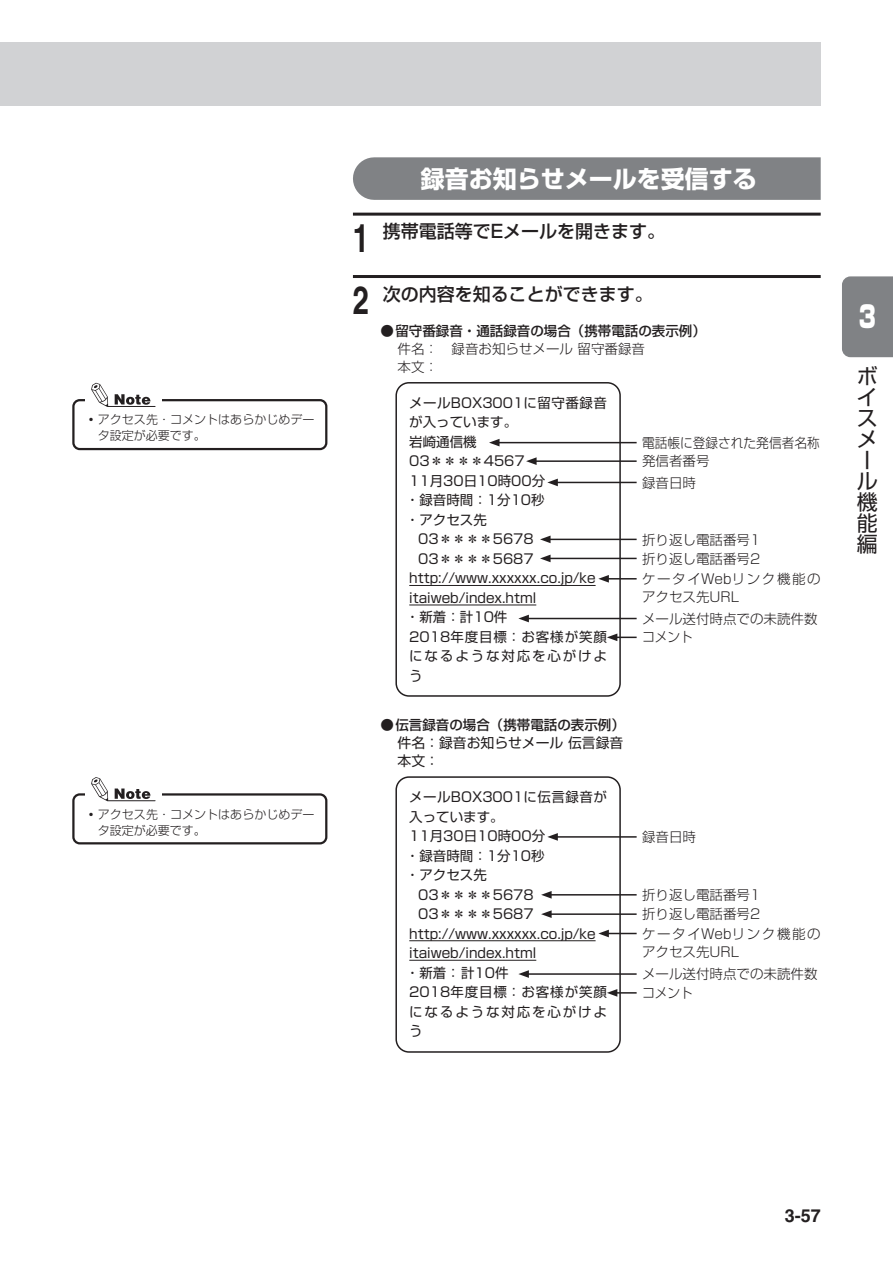
<style>
.page{position:relative;width:893px;height:1263px;background:#fff}
.page>*{position:absolute;margin:0;border:0;box-sizing:border-box;transform-origin:0 0}
.t1{font:900 30px "Shin Go Pro";color:#fff;scale:.7 1}
.t2{font:700 24px "Shin Go Pro";color:#fff}
.t3{font:21px/21px "Shin Go Pro";color:#231f20}
.t4{font:500 18px "Shin Go Pro";color:#231f20}
.t5{font:700 18px "Helvetica";color:#231f20}
.t6{font:13.8px/18px "Shin Go Pro";color:#231f20}
.t7{font:13.5px "Shin Go Pro";color:#231f20}
.t8{font:300 13.5px/18px "Shin Go Pro";color:#231f20}
.t9{font:500 13.5px "Shin Go Pro";color:#231f20}
.t10{font:13.5px "Shin Go Pro";letter-spacing:.065em;color:#231f20}
.t11{font:13.5px "Shin Go Pro";letter-spacing:.135em;color:#231f20}
.t12{font:300 13.5px "Shin Go Pro";color:#231f20;scale:.94 1}
.t13{font:300 12px/15.8px "Shin Go Pro";letter-spacing:.005em;color:#231f20}
.s1{font-family:"Helvetica";font-weight:700;font-size:39px}
</style>
<div class="page">
<div style="left:0;top:43px;width:821px;height:63px;background:#d1d2d4"></div>
<div style="left:842px;top:276px;width:51px;height:81px;background:#808285"></div>
<div style="left:353px;top:157px;width:468px;height:43px;background:#808285"></div>
<hr style="left:353px;top:213px;width:468px;height:3px;background:#231f20">
<hr style="left:353px;top:275px;width:468px;height:3px;background:#231f20">
<div style="left:72px;top:399px;width:255px;height:51px;border:2px solid #231f20;border-radius:6px"></div>
<div style="left:72px;top:793px;width:255px;height:51px;border:2px solid #231f20;border-radius:6px"></div>
<div style="left:85px;top:382px;width:77px;height:26px;background:#fff"></div>
<svg style="left:91px;top:383px;width:17px;height:24px"></svg>
<svg style="left:115px;top:394px;width:35px;height:11px"></svg>
<hr style="left:108px;top:406px;width:47px;height:1px;background:#231f20">
<div style="left:85px;top:776px;width:77px;height:26px;background:#fff"></div>
<svg style="left:91px;top:777px;width:17px;height:24px"></svg>
<svg style="left:115px;top:788px;width:35px;height:11px"></svg>
<hr style="left:108px;top:800px;width:47px;height:1px;background:#231f20">
<hr style="left:409px;top:585px;width:187px;height:1px;background:#231f20">
<hr style="left:409px;top:605px;width:127px;height:1px;background:#231f20">
<hr style="left:409px;top:940px;width:187px;height:1px;background:#231f20">
<hr style="left:409px;top:960px;width:127px;height:1px;background:#231f20">
<div style="left:395px;top:382px;width:226px;height:315px;border:2px solid #231f20;border-radius:13px"></div>
<div style="left:395px;top:776px;width:226px;height:277px;border:2px solid #231f20;border-radius:13px"></div>
<hr style="left:497px;top:442px;width:140px;height:1px;background:#231f20">
<svg style="left:489px;top:439px;width:10px;height:7px"></svg>
<hr style="left:555px;top:836px;width:82px;height:2px;background:#231f20">
<svg style="left:547px;top:833px;width:11px;height:8px"></svg>
<hr style="left:534px;top:460px;width:103px;height:2px;background:#231f20">
<svg style="left:526px;top:457px;width:11px;height:8px"></svg>
<hr style="left:555px;top:482px;width:82px;height:1px;background:#231f20">
<svg style="left:547px;top:479px;width:11px;height:7px"></svg>
<hr style="left:548px;top:539px;width:89px;height:1px;background:#231f20">
<svg style="left:540px;top:535px;width:11px;height:8px"></svg>
<hr style="left:549px;top:894px;width:88px;height:1px;background:#231f20">
<svg style="left:541px;top:891px;width:11px;height:8px"></svg>
<hr style="left:549px;top:913px;width:88px;height:2px;background:#231f20">
<svg style="left:541px;top:910px;width:11px;height:8px"></svg>
<hr style="left:548px;top:558px;width:89px;height:1px;background:#231f20">
<svg style="left:540px;top:555px;width:11px;height:7px"></svg>
<hr style="left:607px;top:578px;width:30px;height:1px;background:#231f20">
<svg style="left:598px;top:575px;width:11px;height:8px"></svg>
<hr style="left:607px;top:933px;width:30px;height:1px;background:#231f20">
<svg style="left:598px;top:930px;width:11px;height:7px"></svg>
<hr style="left:527px;top:618px;width:110px;height:1px;background:#231f20">
<svg style="left:518px;top:615px;width:11px;height:7px"></svg>
<hr style="left:527px;top:973px;width:110px;height:2px;background:#231f20">
<svg style="left:518px;top:970px;width:11px;height:8px"></svg>
<svg style="left:607px;top:633px;width:30px;height:8px"></svg>
<hr style="left:615px;top:992px;width:22px;height:2px;background:#231f20">
<svg style="left:607px;top:989px;width:10px;height:8px"></svg>
<p class="t13" style="left:98px;top:411px;width:218px;text-indent:-13px">⿠アクセス先・コメントはあらかじめデータ設定が必要です。</p>
<p class="t13" style="left:98px;top:805px;width:218px;text-indent:-13px">⿠アクセス先・コメントはあらかじめデータ設定が必要です。</p>
<h2 class="t2" style="left:421px;top:160px;width:337px">録音お知らせメールを受信する</h2>
<h3 class="t4" style="left:353px;top:217px;width:314px"><span class="s1">1</span> 携帯電話等でEメールを開きます。</h3>
<h3 class="t4" style="left:353px;top:279px;width:301px"><span class="s1">2</span> 次の内容を知ることができます。</h3>
<p class="t9" style="left:381px;top:320px;width:327px">●留守番録音・通話録音の場合（携帯電話の表示例）</p>
<p class="t8" style="left:398px;top:338px;width:249px">件名：　録音お知らせメール留守番録音本文：</p>
<p class="t7" style="left:409px;top:392px;width:199px">メールBOX3001に留守番録音</p>
<p class="t7" style="left:409px;top:411px;width:109px">が入っています。</p>
<p class="t7" style="left:409px;top:431px;width:69px">岩崎通信機</p>
<p class="t7" style="left:409px;top:450px;width:117px">03＊＊＊＊4567</p>
<p class="t7" style="left:409px;top:470px;width:137px">11月30日10時00分</p>
<p class="t7" style="left:406px;top:489px;width:140px">・録音時間：1分10秒</p>
<p class="t7" style="left:406px;top:509px;width:82px">・アクセス先</p>
<p class="t7" style="left:418px;top:528px;width:117px">03＊＊＊＊5678</p>
<p class="t7" style="left:418px;top:548px;width:117px">03＊＊＊＊5687</p>
<p class="t7" style="left:409px;top:567px;width:188px">http://www.xxxxxx.co.jp/ke</p>
<p class="t7" style="left:409px;top:587px;width:129px">itaiweb/index.html</p>
<p class="t7" style="left:406px;top:606px;width:103px">・新着：計10件</p>
<p class="t10" style="left:409px;top:626px;width:199px">2018年度目標：お客様が笑顔</p>
<p class="t11" style="left:409px;top:645px;width:199px">になるような対応を心がけよ</p>
<p class="t7" style="left:409px;top:665px;width:15px">う</p>
<p class="t9" style="left:381px;top:714px;width:246px">●伝言録音の場合（携帯電話の表示例）</p>
<p class="t6" style="left:398px;top:732px;width:227px">件名：録音お知らせメール 伝言録音本文：</p>
<p class="t7" style="left:409px;top:786px;width:199px">メールBOX3001に伝言録音が</p>
<p class="t7" style="left:409px;top:805px;width:96px">入っています。</p>
<p class="t7" style="left:409px;top:825px;width:137px">11月30日10時00分</p>
<p class="t7" style="left:406px;top:844px;width:140px">・録音時間：1分10秒</p>
<p class="t7" style="left:406px;top:864px;width:82px">・アクセス先</p>
<p class="t7" style="left:418px;top:883px;width:117px">03＊＊＊＊5678</p>
<p class="t7" style="left:418px;top:903px;width:117px">03＊＊＊＊5687</p>
<p class="t7" style="left:409px;top:922px;width:188px">http://www.xxxxxx.co.jp/ke</p>
<p class="t7" style="left:409px;top:942px;width:129px">itaiweb/index.html</p>
<p class="t7" style="left:406px;top:961px;width:104px">・新着： 計10件</p>
<p class="t10" style="left:409px;top:981px;width:199px">2018年度目標：お客様が笑顔</p>
<p class="t11" style="left:409px;top:1000px;width:199px">になるような対応を心がけよ</p>
<p class="t7" style="left:409px;top:1020px;width:15px">う</p>
<p class="t12" style="left:642px;top:431px;width:191px">電話帳に登録された発信者名称</p>
<p class="t8" style="left:642px;top:449px;width:69px;line-height:21.3px">発信者番号録音日時</p>
<p class="t8" style="left:642px;top:529px;width:120px">折り返し電話番号1</p>
<p class="t8" style="left:642px;top:547px;width:180px;line-height:20.4px">折り返し電話番号2<br>ケータイWebリンク機能の</p>
<p class="t8" style="left:642px;top:586px;width:99px">アクセス先URL</p>
<p class="t8" style="left:642px;top:608px;width:177px">メール送付時点での未読件数</p>
<p class="t12" style="left:642px;top:626px;width:55px">コメント</p>
<p class="t8" style="left:642px;top:826px;width:55px">録音日時</p>
<p class="t8" style="left:642px;top:883px;width:120px;line-height:19.4px">折り返し電話番号1折り返し電話番号2</p>
<p class="t8" style="left:642px;top:923px;width:180px">ケータイWebリンク機能のアクセス先URL</p>
<p class="t8" style="left:642px;top:963px;width:177px">メール送付時点での未読件数</p>
<p class="t12" style="left:642px;top:982px;width:55px">コメント</p>
<h1 class="t1" style="left:859px;top:293px;width:26px">3</h1>
<h3 class="t3" style="left:857px;top:363px;width:22px">ボイスメール機能編</h3>
<h3 class="t5" style="left:785px;top:1205px;width:38px">3-57</h3>
</div>
